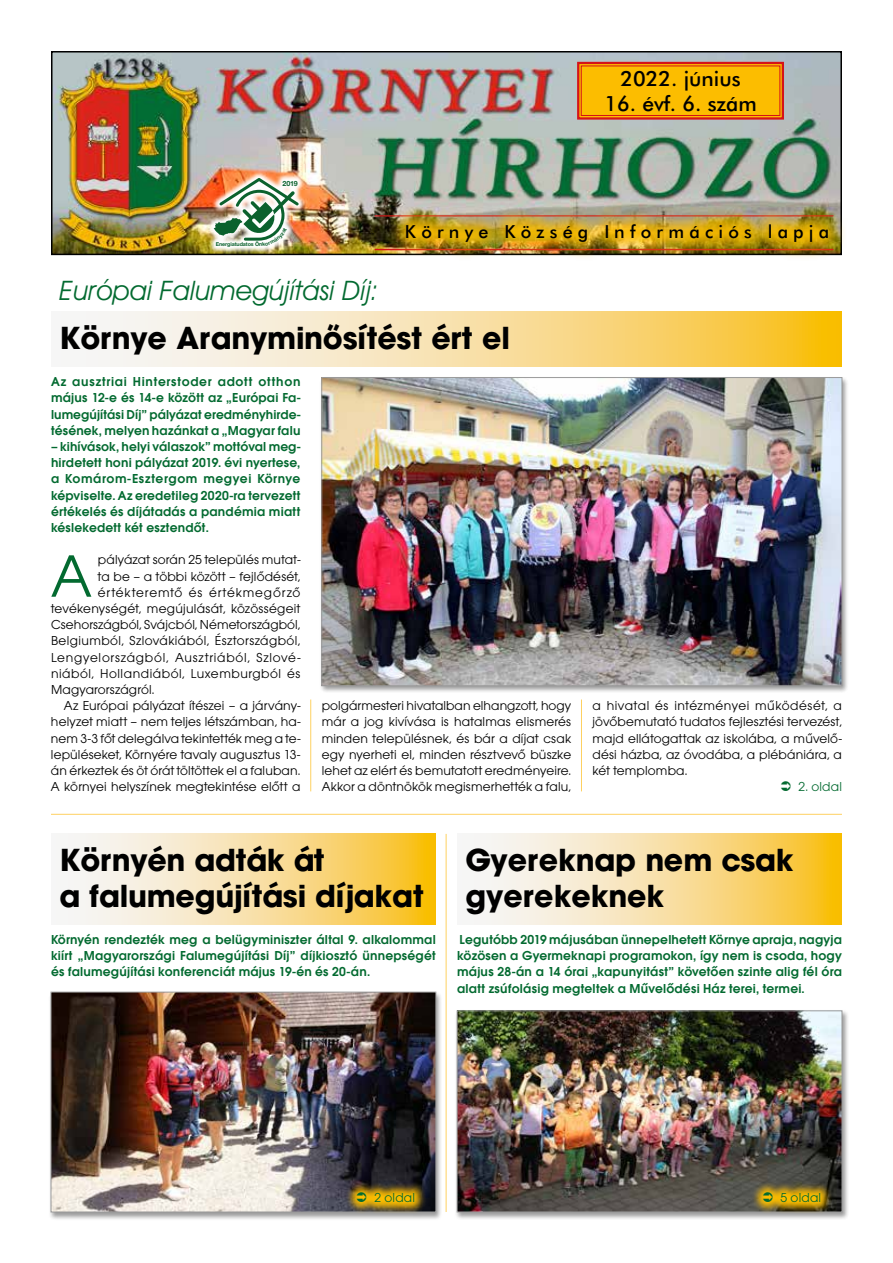
<style>
.page{position:relative;width:893px;height:1263px;background:#fff}
.page>*{position:absolute;margin:0;border:0;box-sizing:border-box;transform-origin:0 0}
.t1{font:62.1px "Avant Garde Gothic Bk PFL";color:#036a30}
.t2{font:700 30px/36px "Avant Garde PFL";color:#000}
.t3{font:italic 27px "Avant Garde Bk PFL";color:#036a30}
.t4{font:21px "Futura Md PFL";color:#000}
.t5{font:18px "Futura Md PFL";letter-spacing:.29em;color:#000}
.t6{font:13.5px/16.2px "Avant Garde Gothic Bk PFL";letter-spacing:.01em;color:#000;text-align:justify}
.t7{font:13.5px/16.2px "Avant Garde Gothic Dm PFL";letter-spacing:.015em;color:#036a30;text-align:justify}
.t8{font:13.5px "Avant Garde Gothic Bk PFL";letter-spacing:.03em;color:#000}
.t9{font:13.5px "Avant Garde Gothic Bk PFL";letter-spacing:.055em;color:#000}
.t10{font:13.5px "Avant Garde Gothic Bk PFL";letter-spacing:.04em;color:#000}
.t11{font:13.5px "Avant Garde Gothic Bk PFL";letter-spacing:.06em;color:#000}
.t12{font:13.5px "Avant Garde Gothic Bk PFL";letter-spacing:.01em;color:#036a30}
.t13{font:700 7.2px "Helvetica Neue LT Pro";color:#0b612d}
.t14{font:700 5.4px "Helvetica Neue LT Pro";letter-spacing:-.015em;color:#0b612d}
</style>
<div class="page">
<img style="left:54px;top:54px;width:785px;height:198px">
<div style="left:51px;top:51px;width:791px;height:204px;border:2px solid #000"></div>
<hr style="left:375px;top:215px;width:458px;height:1px;background:#d51317">
<hr style="left:375px;top:249px;width:458px;height:1px;background:#d51317">
<img style="left:387px;top:205px;width:457px;height:53px">
<svg style="left:576px;top:61px;width:209px;height:60px;background:#f3a90c"></svg>
<div style="left:581px;top:66px;width:199px;height:50px;border:1px solid #d51317"></div>
<img style="left:206px;top:170px;width:100px;height:85px">
<svg style="left:86px;top:312px;width:756px;height:54px;background:#f8dd9b"></svg>
<div style="left:319px;top:376px;width:530px;height:318px;background:#000;opacity:.4"></div>
<img style="left:324px;top:379px;width:516px;height:305px">
<div style="left:322px;top:377px;width:520px;height:309px;border:1px solid #9a9a9a"></div>
<svg style="left:68px;top:833px;width:368px;height:91px;background:#f8de9e"></svg>
<div style="left:48px;top:991px;width:395px;height:229px;background:#000;opacity:.4"></div>
<img style="left:53px;top:994px;width:381px;height:216px">
<div style="left:51px;top:992px;width:385px;height:220px;border:1px solid #9a9a9a"></div>
<svg style="left:474px;top:833px;width:368px;height:91px;background:#f8de9e"></svg>
<div style="left:455px;top:1009px;width:394px;height:211px;background:#000;opacity:.4"></div>
<img style="left:459px;top:1013px;width:381px;height:197px">
<div style="left:457px;top:1011px;width:385px;height:201px;border:1px solid #9a9a9a"></div>
<svg style="left:345px;top:1181px;width:81px;height:33px;background:#886e26"></svg>
<svg style="left:751px;top:1181px;width:81px;height:33px;background:#927829"></svg>
<hr style="left:310px;top:699px;width:1px;height:92px;background:#fed161">
<hr style="left:581px;top:699px;width:1px;height:92px;background:#fed161">
<hr style="left:51px;top:814px;width:791px;height:1px;background:#fed161">
<hr style="left:446px;top:834px;width:1px;height:378px;background:#fed161">
<svg style="left:357px;top:1193px;width:9px;height:9px"></svg>
<svg style="left:763px;top:1193px;width:10px;height:9px"></svg>
<img style="left:214px;top:178px;width:85px;height:68px">
<p class="t13" style="left:282px;top:179px;width:17px">2019</p>
<h3 class="t4" style="left:620px;top:66px;width:122px">2022. június</h3>
<h3 class="t4" style="left:604px;top:91px;width:154px">16. évf. 6. szám</h3>
<h3 class="t5" style="left:405px;top:221px;width:426px">Környe Község Információs lapja</h3>
<p class="t14" style="left:216px;top:241px;width:45px">Energiatudatos Ö</p>
<h3 class="t3" style="left:60px;top:274px;width:320px">Európai Falumegújítási Díj:</h3>
<h2 class="t2" style="left:60px;top:319px;width:452px">Környe Aranyminősítést ért el</h2>
<p class="t7" style="left:51px;top:373px;width:251px">Az ausztriai Hinterstoder adott otthon május 12-e és 14-e között az „Európai Fa&shy;lumegújítási Díj” pályázat eredményhirde&shy;tésének, melyen hazánkat a „Magyar falu</p>
<p class="t7" style="left:51px;top:438px;width:251px">– kihívások, helyi válaszok” mottóval meg&shy;hirdetett honi pályázat 2019. évi nyertese, a Komárom-Esztergom megyei Környe képviselte. Az eredetileg 2020-ra tervezett értékelés és díjátadás a pandémia miatt késlekedett két esztendőt.</p>
<h1 class="t1" style="left:51px;top:541px;width:42px">A</h1>
<p class="t6" style="left:98px;top:552px;width:204px">pályázat során 25 település mutat-</p>
<p class="t6" style="left:98px;top:568px;width:204px">ta be – a többi között – fejlődését,</p>
<p class="t11" style="left:98px;top:585px;width:204px">értékteremtő és értékmegőrző</p>
<p class="t6" style="left:51px;top:600px;width:251px">tevékenységét, megújulását, közösségeit</p>
<p class="t6" style="left:51px;top:616px;width:251px">Csehországból, Svájcból, Németországból,</p>
<p class="t8" style="left:51px;top:633px;width:251px">Belgiumból, Szlovákiából, Észtországból,</p>
<p class="t9" style="left:51px;top:649px;width:251px">Lengyelországból, Ausztriából, Szlové-</p>
<p class="t10" style="left:51px;top:666px;width:251px">niából, Hollandiából, Luxemburgból és</p>
<p class="t6" style="left:51px;top:681px;width:105px">Magyarországról.</p>
<p class="t6" style="left:64px;top:697px;width:238px">Az Európai pályázat ítészei – a járvány-</p>
<p class="t6" style="left:51px;top:714px;width:251px">helyzet miatt – nem teljes létszámban, ha-</p>
<p class="t6" style="left:51px;top:730px;width:251px">nem 3-3 főt delegálva tekintették meg a te-</p>
<p class="t6" style="left:51px;top:746px;width:251px">lepüléseket, Környére tavaly augusztus 13-</p>
<p class="t6" style="left:51px;top:762px;width:251px">án érkeztek és öt órát töltöttek el a faluban.</p>
<p class="t6" style="left:51px;top:778px;width:251px">A környei helyszínek megtekintése előtt a</p>
<p class="t6" style="left:322px;top:697px;width:251px">polgármesteri hivatalban elhangzott, hogy már a jog kivívása is hatalmas elismerés minden településnek, és bár a díjat csak egy nyerheti el, minden résztvevő büszke lehet az elért és bemutatott eredményeire.<br>Akkor a döntnökök megismerhették a falu,</p>
<p class="t6" style="left:592px;top:697px;width:251px">a hivatal és intézményei működését, a jövőbemutató tudatos fejlesztési tervezést, majd ellátogattak az iskolába, a művelő&shy;dési házba, az óvodába, a plébániára, a két templomba.</p>
<p class="t12" style="left:798px;top:779px;width:45px">2. oldal</p>
<h2 class="t2" style="left:60px;top:841px;width:366px">Környén adták át<br>a falumegújítási díjakat</h2>
<p class="t7" style="left:51px;top:931px;width:386px">Környén rendezték meg a belügyminiszter által 9. alkalommal kiírt „Magyarországi Falumegújítási Díj” díjkiosztó ünnepségét és falumegújítási konferenciát május 19-én és 20-án.</p>
<h2 class="t2" style="left:466px;top:841px;width:329px">Gyereknap nem csak gyerekeknek</h2>
<p class="t7" style="left:457px;top:931px;width:386px">Legutóbb 2019 májusában ünnepelhetett Környe apraja, nagyja közösen a Gyermeknapi programokon, így nem is csoda, hogy május 28-án a 14 órai „kapunyitást” követően szinte alig fél óra alatt zsúfolásig megteltek a Művelődési Ház terei, termei.</p>
<p class="t12" style="left:374px;top:1190px;width:42px">2 oldal</p>
<p class="t12" style="left:780px;top:1190px;width:42px">5 oldal</p>
</div>
